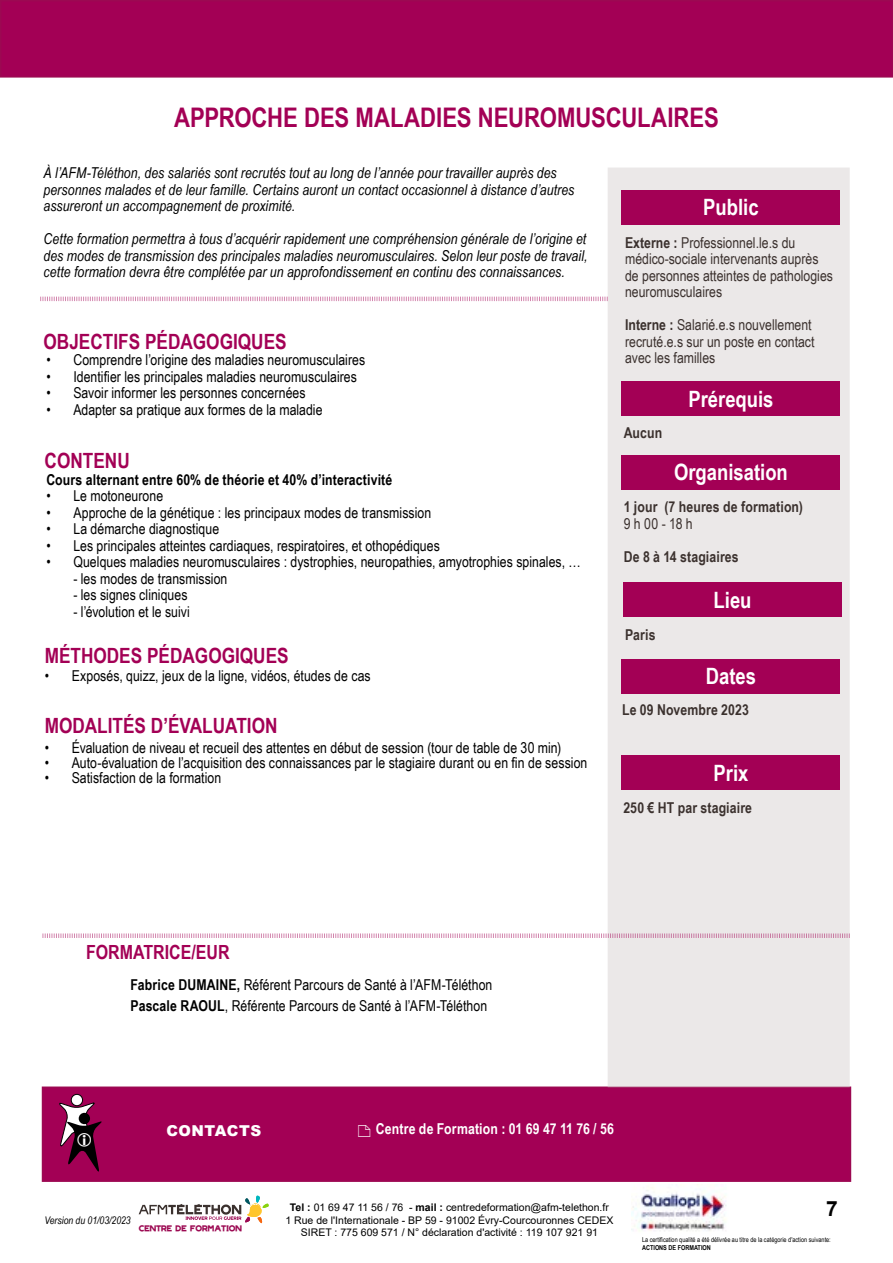
<style>
.page{position:relative;width:893px;height:1263px;background:#fff}
.page>*{position:absolute;margin:0;border:0;box-sizing:border-box;transform-origin:0 0}
.t1{font:700 27px "Arial Narrow";color:#a30055}
.t2{font:700 22.5px "Arial Narrow";color:#fff}
.t3{font:700 21px "Arial Narrow";color:#a30055}
.t4{font:700 21px "Arial";color:#000}
.t5{font:700 19.5px "Arial Narrow";color:#a30055}
.t6{font:15px/21px "Arial Narrow";color:#000}
.t7{font:italic 15px/16.5px "Arial Narrow";letter-spacing:.005em;color:#000}
.t8{font:15px/16.5px "Arial Narrow";color:#3b312e}
.t9{font:700 15px "Arial Narrow";letter-spacing:.005em;color:#3b312e}
.t10{font:700 15px "Arial Narrow";letter-spacing:.01em;color:#000}
.t11{font:700 15px "Arial Narrow";letter-spacing:.01em;color:#fff}
.t12{font:900 15px "Arial";letter-spacing:.035em;color:#fff}
.t13{font:10.5px/12.6px "Arial";color:#000;text-align:center}
.t14{font:italic 10.5px "Arial Narrow";color:#000}
.t15{font:6.75px "Arial Narrow";color:#000}
.t16{font:700 6.75px "Arial Narrow";color:#000}
.t17{font:700 6.75px "AFM Telethon";color:#9c0952}
.s1{font-weight:700}
</style>
<div class="page">
<svg style="left:139px;top:1195px;width:130px;height:29px"></svg>
<img style="left:631px;top:1184px;width:96px;height:47px">
<div style="left:42px;top:1086px;width:809px;height:96px;background:#a30055;border:2px solid #9c0952"></div>
<div style="left:608px;top:168px;width:242px;height:919px;background:#ebe8e8"></div>
<svg style="left:40px;top:296px;width:568px;height:6px"></svg>
<svg style="left:42px;top:933px;width:808px;height:6px"></svg>
<div style="left:71px;top:1094px;width:12px;height:12px;background:#fff;border-radius:50%"></div>
<div style="left:71px;top:1094px;width:12px;height:12px;border:1px solid #000;border-radius:50%"></div>
<div style="left:1px;top:1px;width:891px;height:76px;background:#a30055"></div>
<div style="left:0;top:0;width:893px;height:78px;border:2px solid #9c0952"></div>
<div style="left:622px;top:190px;width:218px;height:34px;background:#a30055"></div>
<div style="left:622px;top:382px;width:218px;height:34px;background:#a30055"></div>
<div style="left:622px;top:455px;width:218px;height:34px;background:#a30055"></div>
<div style="left:623px;top:582px;width:219px;height:35px;background:#a30055"></div>
<div style="left:622px;top:659px;width:218px;height:34px;background:#a30055"></div>
<div style="left:622px;top:755px;width:218px;height:34px;background:#a30055"></div>
<svg style="left:59px;top:1102px;width:43px;height:70px"></svg>
<h1 class="t1" style="left:174px;top:97px;width:546px">APPROCHE DES MALADIES NEUROMUSCULAIRES</h1>
<p class="t7" style="left:44px;top:165px;width:532px">À l’AFM-Téléthon, des salariés sont recrutés tout au long de l’année pour travailler auprès des personnes malades et de leur famille. Certains auront un contact occasionnel à distance d’autres assureront un accompagnement de proximité.</p>
<p class="t7" style="left:44px;top:231px;width:545px;text-align:justify">Cette formation permettra à tous d’acquérir rapidement une compréhension générale de l’origine et des modes de transmission des principales maladies neuromusculaires. Selon leur poste de travail, cette formation devra être complétée par un approfondissement en continu des connaissances.</p>
<h2 class="t2" style="left:703px;top:190px;width:57px">Public</h2>
<p class="t8" style="left:625px;top:233px;width:209px"><span class="s1">Externe :</span> Professionnel.le.s du médico-sociale intervenants auprès de personnes atteintes de pathologies neuromusculaires</p>
<p class="t8" style="left:625px;top:316px;width:191px"><span class="s1">Interne :</span> Salarié.e.s nouvellement recruté.e.s sur un poste en contact avec les familles</p>
<h3 class="t3" style="left:44px;top:325px;width:245px">OBJECTIFS PÉDAGOGIQUES</h3>
<p class="t6" style="left:46px;top:349px;width:320px">• Comprendre l’origine des maladies neuromusculaires</p>
<p class="t6" style="left:46px;top:365px;width:312px">• Identifier les principales maladies neuromusculaires</p>
<p class="t6" style="left:46px;top:382px;width:261px">• Savoir informer les personnes concernées</p>
<p class="t6" style="left:46px;top:398px;width:278px">• Adapter sa pratique aux formes de la maladie</p>
<h2 class="t2" style="left:688px;top:382px;width:87px">Prérequis</h2>
<h3 class="t3" style="left:45px;top:444px;width:87px">CONTENU</h3>
<p class="t10" style="left:46px;top:468px;width:348px">Cours alternant entre 60% de théorie et 40% d’interactivité</p>
<p class="t6" style="left:46px;top:485px;width:118px">• Le motoneurone</p>
<p class="t6" style="left:46px;top:502px;width:386px">• Approche de la génétique : les principaux modes de transmission</p>
<p class="t6" style="left:46px;top:518px;width:174px">• La démarche diagnostique</p>
<p class="t6" style="left:46px;top:535px;width:395px">• Les principales atteintes cardiaques, respiratoires, et othopédiques</p>
<p class="t6" style="left:46px;top:551px;width:536px">• Quelques maladies neuromusculaires : dystrophies, neuropathies, amyotrophies spinales, …</p>
<p class="t6" style="left:73px;top:568px;width:156px">- les modes de transmission</p>
<p class="t6" style="left:73px;top:584px;width:116px">- les signes cliniques</p>
<p class="t6" style="left:73px;top:601px;width:118px">- l’évolution et le suivi</p>
<h3 class="t3" style="left:45px;top:639px;width:245px">MÉTHODES PÉDAGOGIQUES</h3>
<p class="t6" style="left:45px;top:664px;width:328px">• Exposés, quizz, jeux de la ligne, vidéos, études de cas</p>
<h3 class="t3" style="left:45px;top:710px;width:234px">MODALITÉS D’ÉVALUATION</h3>
<p class="t6" style="left:45px;top:736px;width:518px">• Évaluation de niveau et recueil des attentes en début de session (tour de table de 30 min)</p>
<p class="t6" style="left:45px;top:751px;width:544px">• Auto-évaluation de l’acquisition des connaissances par le stagiaire durant ou en fin de session</p>
<p class="t6" style="left:45px;top:766px;width:178px">• Satisfaction de la formation</p>
<p class="t9" style="left:624px;top:421px;width:40px">Aucun</p>
<h2 class="t2" style="left:674px;top:455px;width:115px">Organisation</h2>
<p class="t9" style="left:624px;top:496px;width:181px">1 jour (7 heures de formation)</p>
<p class="t8" style="left:624px;top:515px;width:71px">9 h 00 - 18 h</p>
<p class="t9" style="left:624px;top:545px;width:117px">De 8 à 14 stagiaires</p>
<p class="t9" style="left:625px;top:623px;width:32px">Paris</p>
<h2 class="t2" style="left:714px;top:583px;width:39px">Lieu</h2>
<h2 class="t2" style="left:706px;top:659px;width:52px">Dates</h2>
<p class="t9" style="left:622px;top:699px;width:128px">Le 09 Novembre 2023</p>
<h2 class="t2" style="left:713px;top:756px;width:36px">Prix</h2>
<p class="t9" style="left:623px;top:796px;width:130px">250 € HT par stagiaire</p>
<h3 class="t5" style="left:86px;top:937px;width:145px">FORMATRICE/EUR</h3>
<p class="t6" style="left:131px;top:974px;width:363px"><span class="s1">Fabrice DUMAINE,</span> Référent Parcours de Santé à l’AFM-Téléthon<br><span class="s1">Pascale RAOUL</span>, Référente Parcours de Santé à l’AFM-Téléthon</p>
<p class="t12" style="left:166px;top:1120px;width:96px">CONTACTS</p>
<p class="t11" style="left:376px;top:1118px;width:240px">Centre de Formation : 01 69 47 11 76 / 56</p>
<p class="t14" style="left:45px;top:1213px;width:88px">Version du 01/03/2023</p>
<p class="t17" style="left:139px;top:1226px;width:105px">CENTRE DE FORMATION</p>
<p class="t13" style="left:285px;top:1201px;width:330px"><span class="s1">Tel :</span> 01 69 47 11 56 / 76 - <span class="s1">mail :</span> centredeformation@afm-telethon.fr<br>1 Rue de l'Internationale - BP 59 - 91002 Évry-Courcouronnes CEDEX<br>SIRET : 775 609 571 / N° déclaration d'activité : 119 107 921 91</p>
<h3 class="t4" style="left:826px;top:1193px;width:13px">7</h3>
<p class="t15" style="left:642px;top:1234px;width:190px">La certification qualité a été délivrée au titre de la catégorie d'action suivante:</p>
<p class="t16" style="left:642px;top:1242px;width:70px">ACTIONS DE FORMATION</p>
</div>
